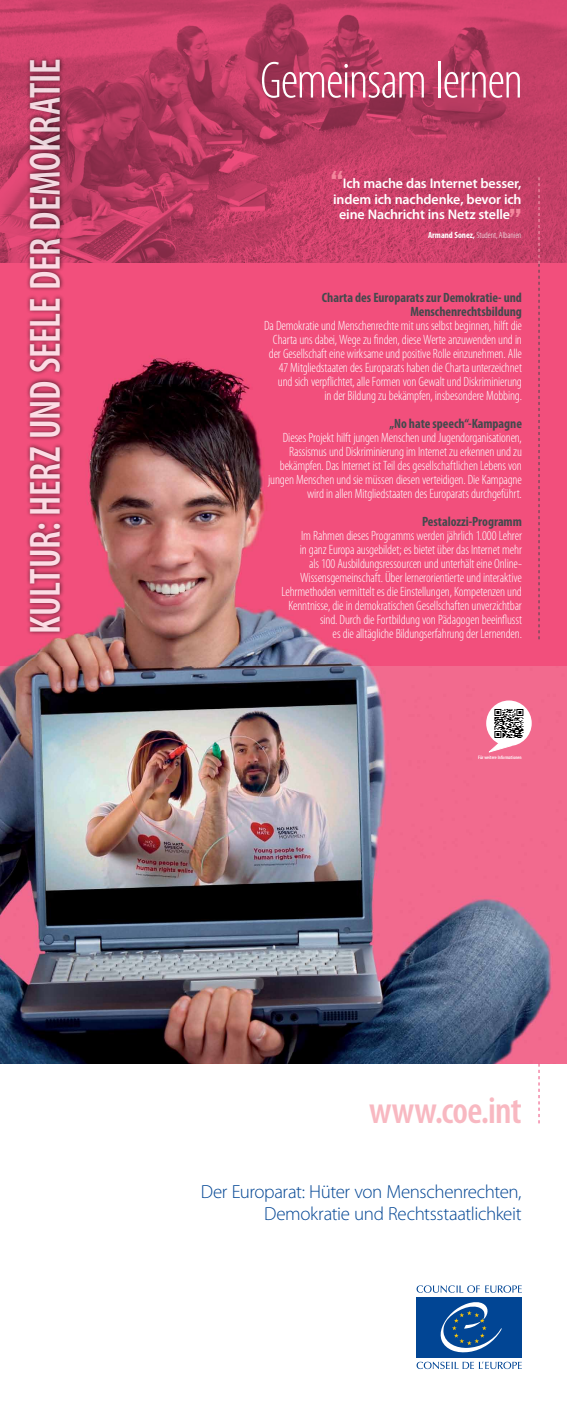
<style>
.page{position:relative;width:567px;height:1418px;background:#fff}
.page>*{position:absolute;margin:0;border:0;box-sizing:border-box;transform-origin:0 0}
.t1{font:300 condensed 52.5px "Myriad Pro";letter-spacing:-.025em;color:#fff}
.t2{font:600 condensed 44.05px "Myriad Pro";letter-spacing:-.005em;color:#fff;scale:.93 1}
.t3{font:600 condensed 38px "Myriad Pro";color:#f8b8c1}
.t4{font:300 19px/22px "Myriad Pro";letter-spacing:-.02em;color:#034694;text-align:right}
.t5{font:600 14px/15.5px "Myriad Pro";letter-spacing:-.01em;color:#fff;text-align:center}
.t6{font:300 condensed 13.5px/14px "Myriad Pro";letter-spacing:-.01em;color:#fff;text-align:right}
.t7{font:700 condensed 13.5px/14px "Myriad Pro";letter-spacing:-.005em;color:#44494d;text-align:right}
.t8{font:300 condensed 9px "Myriad Pro";color:#fff}
.t9{font:600 condensed 5px "Myriad Pro";letter-spacing:-.01em;color:#fff}
.s1{font-family:"Franklin Gothic Std";font-weight:400;font-stretch:condensed;font-size:24px;color:#f4869c}
.s2{font-weight:700}
</style>
<div class="page">
<img style="left:0;top:264px;width:567px;height:402px">
<svg style="left:0;top:0;width:567px;height:264px;background:#be3d63"></svg>
<img style="left:0;top:666px;width:567px;height:397px">
<div style="left:25px;top:55px;width:40px;height:581px;background:#000;opacity:.85"></div>
<svg style="left:486px;top:700px;width:46px;height:53px"></svg>
<svg style="left:539px;top:177px;width:1px;height:462px"></svg>
<svg style="left:417px;top:1285px;width:105px;height:7px"></svg>
<svg style="left:417px;top:1361px;width:105px;height:7px"></svg>
<div style="left:417px;top:1296px;width:105px;height:61px;background:#014594"></div>
<svg style="left:440px;top:1302px;width:62px;height:50px"></svg>
<svg style="left:539px;top:1063px;width:1px;height:60px"></svg>
<h2 class="t2" style="left:18px;top:634px;width:619px;rotate:-90deg">Kultur: Herz und Seele der Demokratie</h2>
<h1 class="t1" style="left:260px;top:49px;width:264px">Gemeinsam lernen</h1>
<p class="t5" style="left:331px;top:175px;width:192px"><span class="s1">“</span>Ich mache das Internet besser, indem ich nachdenke, bevor ich eine Nachricht ins Netz stelle<span class="s1">”</span></p>
<p class="t8" style="left:428px;top:230px;width:95px"><span class="s2">Armand Sonez,</span> Student, Albanien</p>
<p class="t7" style="left:322px;top:290px;width:201px">Charta des Europarats zur Demokratie- und<br>Menschenrechtsbildung</p>
<p class="t6" style="left:264px;top:319px;width:259px">Da Demokratie und Menschenrechte mit uns selbst beginnen, hilft die Charta uns dabei, Wege zu finden, diese Werte anzuwenden und in der Gesellschaft eine wirksame und positive Rolle einzunehmen. Alle 47 Mitgliedstaaten des Europarats haben die Charta unterzeichnet und sich verpflichtet, alle Formen von Gewalt und Diskriminierung<br>in der Bildung zu bekämpfen, insbesondere Mobbing.</p>
<p class="t7" style="left:390px;top:416px;width:134px">„No hate speech“-Kampagne</p>
<p class="t6" style="left:268px;top:431px;width:255px">Dieses Projekt hilft jungen Menschen und Jugendorganisationen, Rassismus und Diskriminierung im Internet zu erkennen und zu bekämpfen. Das Internet ist Teil des gesellschaftlichen Lebens von jungen Menschen und sie müssen diesen verteidigen. Die Kampagne wird in allen Mitgliedstaaten des Europarats durchgeführt.</p>
<p class="t7" style="left:422px;top:514px;width:101px">Pestalozzi-Programm</p>
<p class="t6" style="left:281px;top:529px;width:242px">Im Rahmen dieses Programms werden jährlich 1.000 Lehrer<br>in ganz Europa ausgebildet; es bietet über das Internet mehr<br>als 100 Ausbildungsressourcen und unterhält eine Online-Wissensgemeinschaft. Über lernerorientierte und interaktive Lehrmethoden vermittelt es die Einstellungen, Kompetenzen und Kenntnisse, die in demokratischen Gesellschaften unverzichtbar sind. Durch die Fortbildung von Pädagogen beeinflusst<br>es die alltägliche Bildungserfahrung der Lernenden.</p>
<p class="t9" style="left:478px;top:754px;width:45px">Für weitere Informationen</p>
<h3 class="t3" style="left:369px;top:1087px;width:154px">www.coe.int</h3>
<h3 class="t4" style="left:201px;top:1180px;width:322px">Der Europarat: Hüter von Menschenrechten,<br>Demokratie und Rechtsstaatlichkeit</h3>
</div>
